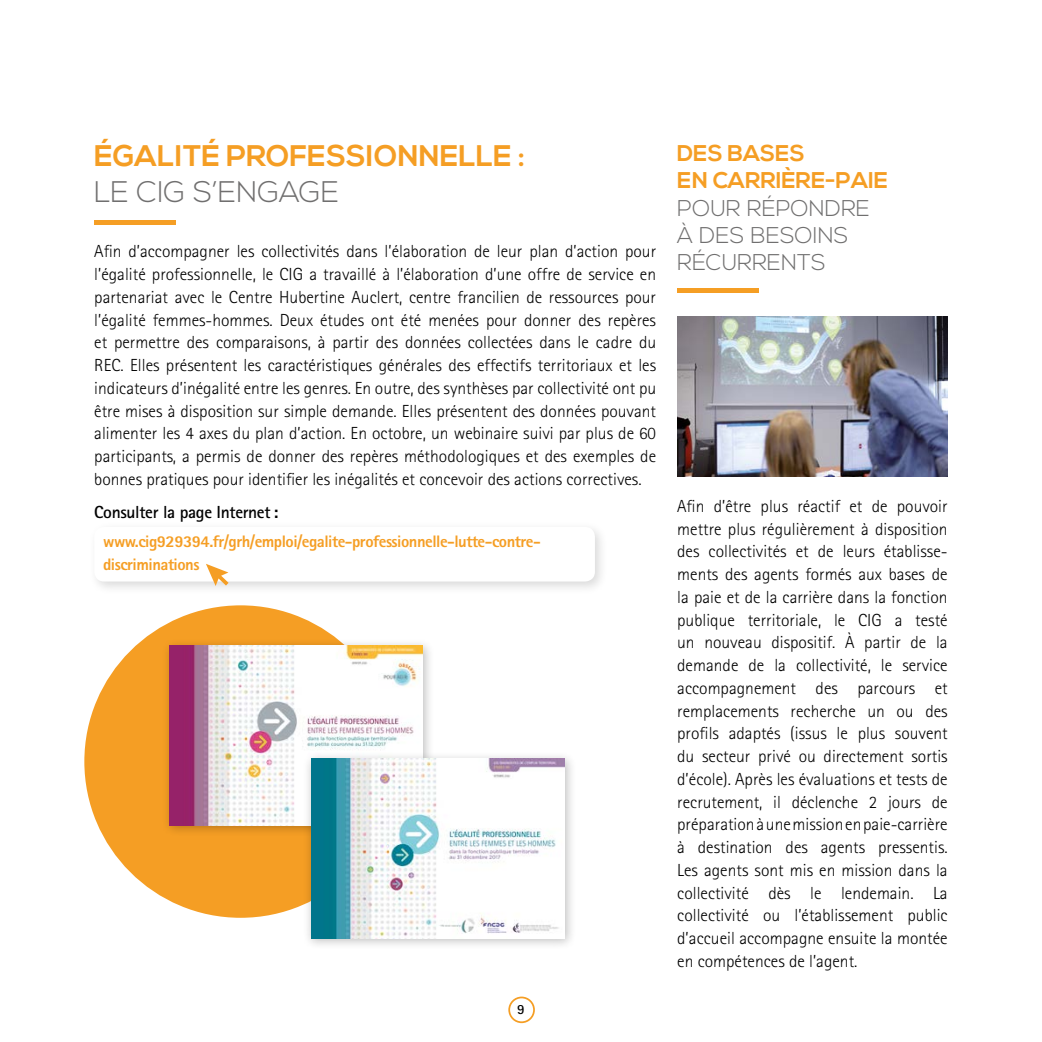
<style>
.page{position:relative;width:1042px;height:1042px;background:#fff}
.page>*{position:absolute;margin:0;border:0;box-sizing:border-box;transform-origin:0 0}
.t1{font:700 29.75px "Nexa";color:#f59e24}
.t2{font:300 29.75px "Nexa";letter-spacing:-.005em;color:#706f6f}
.t3{font:300 22.75px/27.3px "Nexa";color:#706f6f}
.t4{font:700 22.75px/27.3px "Nexa";color:#f59e24}
.t5{font:300 17.5px/22.8px "Rotis Sans Serif";color:#000;text-align:justify}
.t6{font:700 17.5px "Rotis Sans Serif";letter-spacing:-.02em;color:#000}
.t7{font:800 16.62px/22.8px "Rotis Sans Serif";letter-spacing:-.03em;color:#f59e24}
.t8{font:700 14px "Rotis Sans Serif";color:#000}
</style>
<div class="page">
<div style="left:88px;top:520px;width:520px;height:75px;background:#000;opacity:.15"></div>
<div style="left:94px;top:527px;width:501px;height:54px;background:#fff;border-radius:10px"></div>
<svg style="left:206px;top:564px;width:23px;height:22px"></svg>
<div style="left:508px;top:996px;width:27px;height:27px;border:2px solid #f59e24;border-radius:50%"></div>
<div style="left:94px;top:220px;width:82px;height:5px;background:#f59e24"></div>
<hr style="left:677px;top:289px;width:82px;height:4px;background:#f59e24">
<img style="left:677px;top:317px;width:270px;height:159px">
<div style="left:84px;top:605px;width:313px;height:313px;background:#f59e24;border-radius:50%"></div>
<div style="left:161px;top:637px;width:274px;height:200px;background:#000;opacity:.25"></div>
<img style="left:169px;top:645px;width:254px;height:180px">
<div style="left:303px;top:750px;width:273px;height:199px;background:#000;opacity:.25"></div>
<img style="left:311px;top:758px;width:253px;height:180px">
<h1 class="t1" style="left:94px;top:139px;width:432px">ÉGALITÉ PROFESSIONNELLE :</h1>
<h1 class="t2" style="left:94px;top:175px;width:246px">LE CIG S’ENGAGE</h1>
<p class="t5" style="left:94px;top:240px;width:563px">Afin d’accompagner les collectivités dans l’élaboration de leur plan d’action pour l’égalité professionnelle, le CIG a travaillé à l’élaboration d’une offre de service en partenariat avec le Centre Hubertine Auclert, centre francilien de ressources pour l’égalité femmes-hommes. Deux études ont été menées pour donner des repères et permettre des comparaisons, à partir des données collectées dans le cadre du REC. Elles présentent les caractéristiques générales des effectifs territoriaux et les indicateurs d’inégalité entre les genres. En outre, des synthèses par collectivité ont pu être mises à disposition sur simple demande. Elles présentent des données pouvant alimenter les 4 axes du plan d’action. En octobre, un webinaire suivi par plus de 60 participants, a permis de donner des repères méthodologiques et des exemples de bonnes pratiques pour identifier les inégalités et concevoir des actions correctives.</p>
<p class="t6" style="left:94px;top:500px;width:185px">Consulter la page Internet :</p>
<p class="t7" style="left:103px;top:530px;width:439px">www.cig929394.fr/grh/emploi/egalite-professionnelle-lutte-contre&shy;discriminations</p>
<p class="t8" style="left:517px;top:1001px;width:9px">9</p>
<h2 class="t4" style="left:677px;top:140px;width:212px">DES BASES<br>EN CARRIÈRE-PAIE</h2>
<h2 class="t3" style="left:677px;top:195px;width:194px">POUR RÉPONDRE<br>À DES BESOINS<br>RÉCURRENTS</h2>
<p class="t5" style="left:677px;top:494px;width:272px">Afin d’être plus réactif et de pouvoir mettre plus régulièrement à disposition des collectivités et de leurs établisse&shy;ments des agents formés aux bases de la paie et de la carrière dans la fonction publique territoriale, le CIG a testé un nouveau dispositif. À partir de la demande de la collectivité, le service accompagnement des parcours et remplacements recherche un ou des profils adaptés (issus le plus souvent du secteur privé ou directement sortis d’école). Après les évaluations et tests de recrutement, il déclenche 2 jours de préparation à une mission en paie-carrière à destination des agents pressentis.<br>Les agents sont mis en mission dans la collectivité dès le lendemain. La collectivité ou l’établissement public d’accueil accompagne ensuite la montée en compétences de l’agent.</p>
</div>
